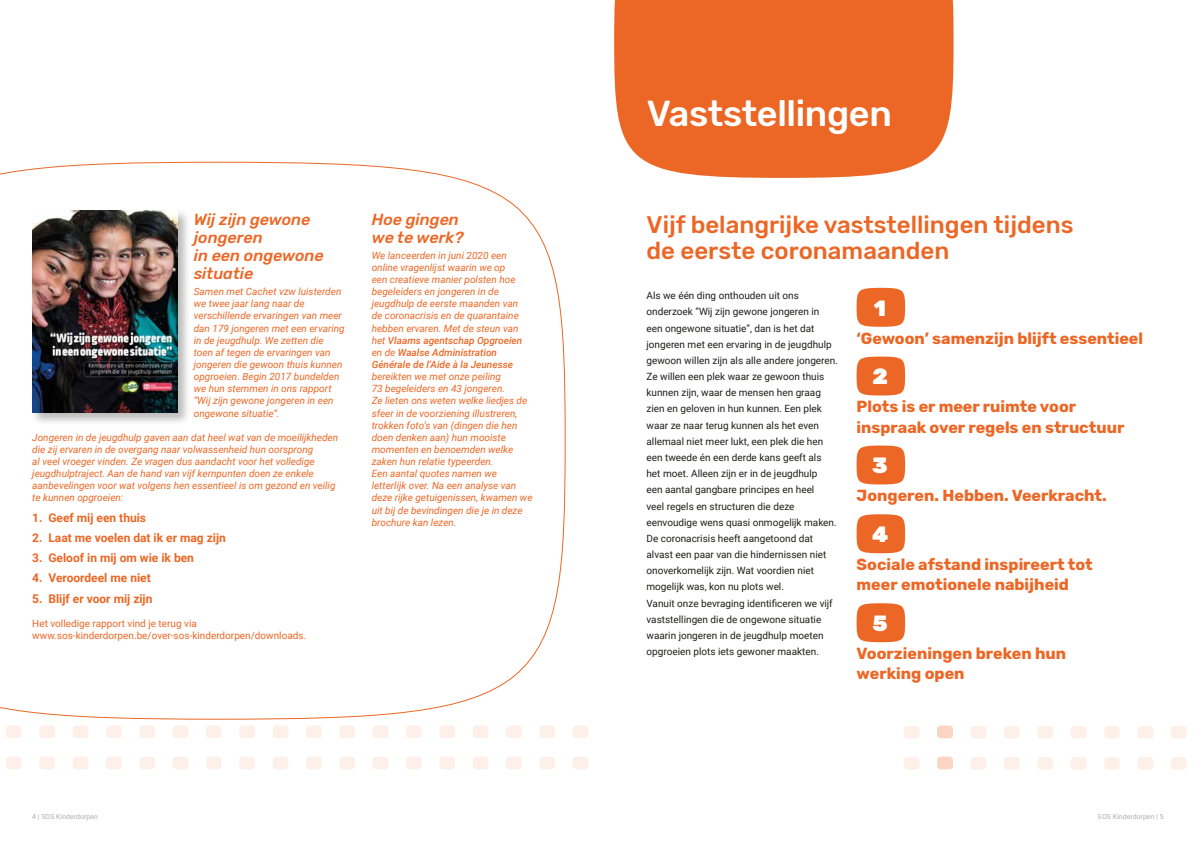
<style>
.page{position:relative;width:1196px;height:841px;background:#fff}
.page>*{position:absolute;margin:0;border:0;box-sizing:border-box;transform-origin:0 0}
.t1{font:500 36px "Rubik";letter-spacing:-.01em;color:#fff}
.t2{font:500 24px/26px "Rubik";color:#ec6725}
.t3{font:900 22px "Rubik";color:#fff}
.t4{font:700 16px/20.2px "Rubik";color:#ec6725}
.t5{font:italic 500 16px/18px "Rubik";color:#ec6725}
.t6{font:700 12px "Roboto";color:#ec6725}
.t7{font:italic 10px/12.1px "Roboto";color:#ec6725}
.t8{font:10px/16.2px "Roboto";color:#1d1d1b}
.t9{font:10px/12.1px "Roboto";color:#ec6725}
.t10{font:7px "Roboto";color:#aeaeae}
.s1{font-weight:500}
</style>
<div class="page">
<div style="left:614px;top:0;width:339px;height:178px;background:#ec6725"></div>
<svg style="left:0;top:161px;width:566px;height:550px"></svg>
<img style="left:7px;top:711px;width:581px;height:58px">
<img style="left:904px;top:726px;width:283px;height:44px">
<img style="left:930px;top:725px;width:35px;height:45px">
<svg style="left:856px;top:288px;width:49px;height:38px;background:#ed7134"></svg>
<svg style="left:856px;top:356px;width:49px;height:39px;background:#ed7438"></svg>
<svg style="left:856px;top:445px;width:49px;height:39px;background:#ed7438"></svg>
<svg style="left:856px;top:514px;width:49px;height:39px;background:#ed7437"></svg>
<svg style="left:856px;top:603px;width:49px;height:39px;background:#ed7437"></svg>
<div style="left:31px;top:209px;width:160px;height:217px;background:#1d1d1b;opacity:.3"></div>
<img style="left:32px;top:210px;width:146px;height:202px">
<h3 class="t5" style="left:194px;top:211px;width:131px">Wij zijn gewone jongeren<br>in een ongewone situatie</h3>
<p class="t7" style="left:194px;top:285px;width:152px">Samen met Cachet vzw luisterden we twee jaar lang naar de verschillende ervaringen van meer dan 179 jongeren met een ervaring in de jeugdhulp. We zetten die toen af tegen de ervaringen van jongeren die gewoon thuis kunnen opgroeien. Begin 2017 bundelden we hun stemmen in ons rapport “Wij zijn gewone jongeren in een ongewone situatie”.</p>
<p class="t7" style="left:32px;top:430px;width:307px">Jongeren in de jeugdhulp gaven aan dat heel wat van de moeilijkheden die zij ervaren in de overgang naar volwassenheid hun oorsprong<br>al veel vroeger vinden. Ze vragen dus aandacht voor het volledige jeugdhulptraject. Aan de hand van vijf kernpunten doen ze enkele aanbevelingen voor wat volgens hen essentieel is om gezond en veilig te kunnen opgroeien:</p>
<p class="t6" style="left:32px;top:508px;width:115px">1. Geef mij een thuis</p>
<p class="t6" style="left:32px;top:529px;width:195px">2. Laat me voelen dat ik er mag zijn</p>
<p class="t6" style="left:32px;top:549px;width:163px">3. Geloof in mij om wie ik ben</p>
<p class="t6" style="left:32px;top:569px;width:120px">4. Veroordeel me niet</p>
<p class="t6" style="left:32px;top:589px;width:122px">5. Blijf er voor mij zijn</p>
<p class="t9" style="left:32px;top:616px;width:275px">Het volledige rapport vind je terug via www.sos-kinderdorpen.be/over-sos-kinderdorpen/downloads.</p>
<h3 class="t5" style="left:372px;top:211px;width:93px">Hoe gingen we te werk?</h3>
<p class="t7" style="left:372px;top:249px;width:152px">We lanceerden in juni 2020 een online vragenlijst waarin we op een creatieve manier polsten hoe begeleiders en jongeren in de jeugdhulp de eerste maanden van de coronacrisis en de quarantaine hebben ervaren. Met de steun van het <span class="s1">Vlaams agentschap Opgroeien </span>en de <span class="s1">Waalse Administration<br>Générale de l’Aide à la Jeunesse</span></p>
<p class="t7" style="left:372px;top:370px;width:162px">bereikten we met onze peiling<br>73 begeleiders en 43 jongeren.<br>Ze lieten ons weten welke liedjes de sfeer in de voorziening illustreren, trokken foto’s van (dingen die hen doen denken aan) hun mooiste momenten en benoemden welke zaken hun relatie typeerden.<br>Een aantal quotes namen we letterlijk over. Na een analyse van deze rijke getuigenissen, kwamen we uit bij de bevindingen die je in deze brochure kan lezen.</p>
<h1 class="t1" style="left:647px;top:93px;width:246px">Vaststellingen</h1>
<h2 class="t2" style="left:646px;top:212px;width:428px">Vijf belangrijke vaststellingen tijdens de eerste coronamaanden</h2>
<p class="t8" style="left:646px;top:287px;width:193px">Als we één ding onthouden uit ons onderzoek “Wij zijn gewone jongeren in een ongewone situatie”, dan is het dat jongeren met een ervaring in de jeugdhulp gewoon willen zijn als alle andere jongeren.<br>Ze willen een plek waar ze gewoon thuis kunnen zijn, waar de mensen hen graag zien en geloven in hun kunnen. Een plek waar ze naar terug kunnen als het even allemaal niet meer lukt, een plek die hen een tweede én een derde kans geeft als het moet. Alleen zijn er in de jeugdhulp<br>een aantal gangbare principes en heel<br>veel regels en structuren die deze eenvoudige wens quasi onmogelijk maken.<br>De coronacrisis heeft aangetoond dat alvast een paar van die hindernissen niet onoverkomelijk zijn. Wat voordien niet mogelijk was, kon nu plots wel.<br>Vanuit onze bevraging identificeren we vijf vaststellingen die de ongewone situatie waarin jongeren in de jeugdhulp moeten opgroeien plots iets gewoner maakten.</p>
<h3 class="t3" style="left:874px;top:295px;width:14px">1</h3>
<h3 class="t4" style="left:856px;top:328px;width:288px">‘Gewoon’ samenzijn blijft essentieel</h3>
<h3 class="t3" style="left:872px;top:363px;width:17px">2</h3>
<h3 class="t4" style="left:856px;top:397px;width:269px">Plots is er meer ruimte voor inspraak over regels en structuur</h3>
<h3 class="t3" style="left:872px;top:452px;width:17px">3</h3>
<h3 class="t4" style="left:856px;top:486px;width:252px">Jongeren. Hebben. Veerkracht.</h3>
<h3 class="t3" style="left:872px;top:521px;width:18px">4</h3>
<h3 class="t4" style="left:856px;top:554px;width:238px">Sociale afstand inspireert tot meer emotionele nabijheid</h3>
<h3 class="t3" style="left:872px;top:610px;width:17px">5</h3>
<h3 class="t4" style="left:856px;top:643px;width:211px">Voorzieningen breken hun werking open</h3>
<p class="t10" style="left:32px;top:811px;width:67px">4 | SOS Kinderdorpen</p>
<p class="t10" style="left:1098px;top:811px;width:67px">SOS Kinderdorpen | 5</p>
</div>
